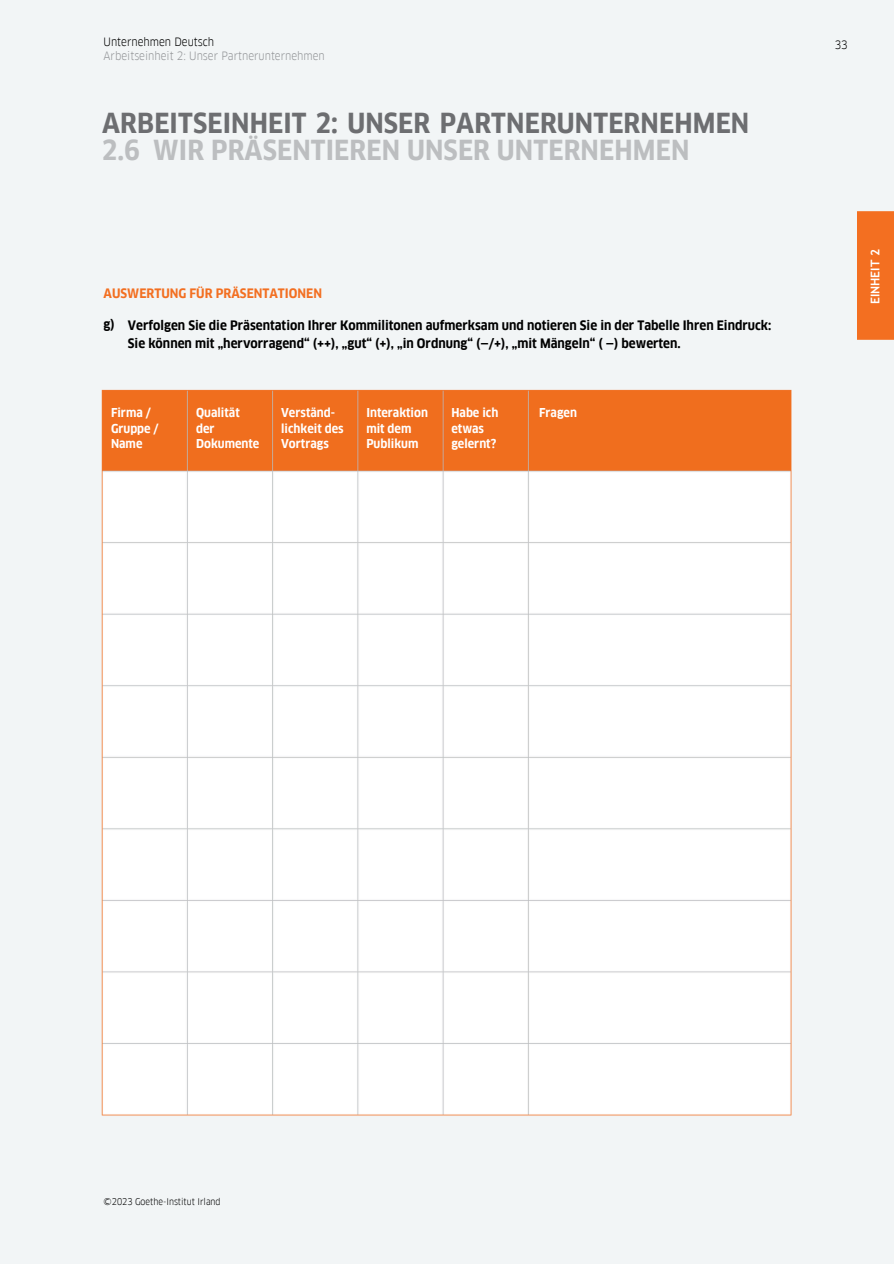
<style>
.page{position:relative;width:894px;height:1264px;background:#fff}
.page>*{position:absolute;margin:0;border:0;box-sizing:border-box;transform-origin:0 0}
.t1{font:700 27px/27px "Goethe FF Clan";letter-spacing:.005em;color:#6d6e71}
.t2{font:700 12.75px/18px "Goethe FF Clan";color:#000}
.t3{font:700 12.75px "Goethe FF Clan";color:#f36f21}
.t4{font:700 12px/15.8px "Goethe FF Clan";color:#fff}
.t5{font:700 12px "Trebuchet MS";color:#fff}
.t6{font:11.25px/13.5px "Goethe FF Clan";color:#939598}
.t7{font:11.25px "Goethe FF Clan";color:#000}
.t8{font:9px "Goethe FF Clan";color:#000}
.s1{color:#000}
.s2{color:#bcbec0}
</style>
<div class="page">
<img style="left:0;top:0;width:893px;height:1263px">
<div style="left:840px;top:197px;width:53px;height:134px;background:#f2f5f6"></div>
<div style="left:857px;top:212px;width:36px;height:127px;background:#f36f21"></div>
<h3 class="t6" style="left:104px;top:36px;width:223px"><span class="s1">Unternehmen Deutsch<br></span>Arbeitseinheit 2: Unser Partnerunternehmen</h3>
<h3 class="t7" style="left:834px;top:40px;width:14px">33</h3>
<h3 class="t1" style="left:102px;top:110px;width:648px">ARBEITSEINHEIT 2: UNSER PARTNERUNTERNEHMEN<br><span class="s2">2.6 WIR PRÄSENTIEREN UNSER UNTERNEHMEN</span></h3>
<h3 class="t3" style="left:104px;top:286px;width:220px">AUSWERTUNG FÜR PRÄSENTATIONEN</h3>
<h3 class="t2" style="left:104px;top:315px;width:13px">g)</h3>
<h2 class="t2" style="left:128px;top:316px;width:644px">Verfolgen Sie die Präsentation Ihrer Kommilitonen aufmerksam und notieren Sie in der Tabelle Ihren Eindruck:<br>Sie können mit „hervorragend“ (++), „gut“ (+), „in Ordnung“ (—/+), „mit Mängeln“ ( —) bewerten.</h2>
<p class="t4" style="left:111px;top:405px;width:49px">Firma /<br>Gruppe /<br>Name</p>
<h4 class="t4" style="left:196px;top:405px;width:65px">Qualität der<br>Dokumente</h4>
<h1 class="t4" style="left:281px;top:405px;width:64px">Verständ&shy;lichkeit des<br>Vortrags</h1>
<h3 class="t4" style="left:366px;top:405px;width:63px">Interaktion mit dem<br>Publikum</h3>
<h3 class="t4" style="left:451px;top:405px;width:48px">Habe ich etwas gelernt?</h3>
<h3 class="t4" style="left:539px;top:404px;width:39px">Fragen</h3>
<h3 class="t4" style="left:859px;top:290px;width:56px;rotate:-90deg">EINHEIT 2</h3>
<p class="t5" style="left:868px;top:304px;width:56px;rotate:-90deg">EINHEIT 2</p>
<p class="t8" style="left:104px;top:1197px;width:118px">©2023 Goethe-Institut Irland</p>
</div>
